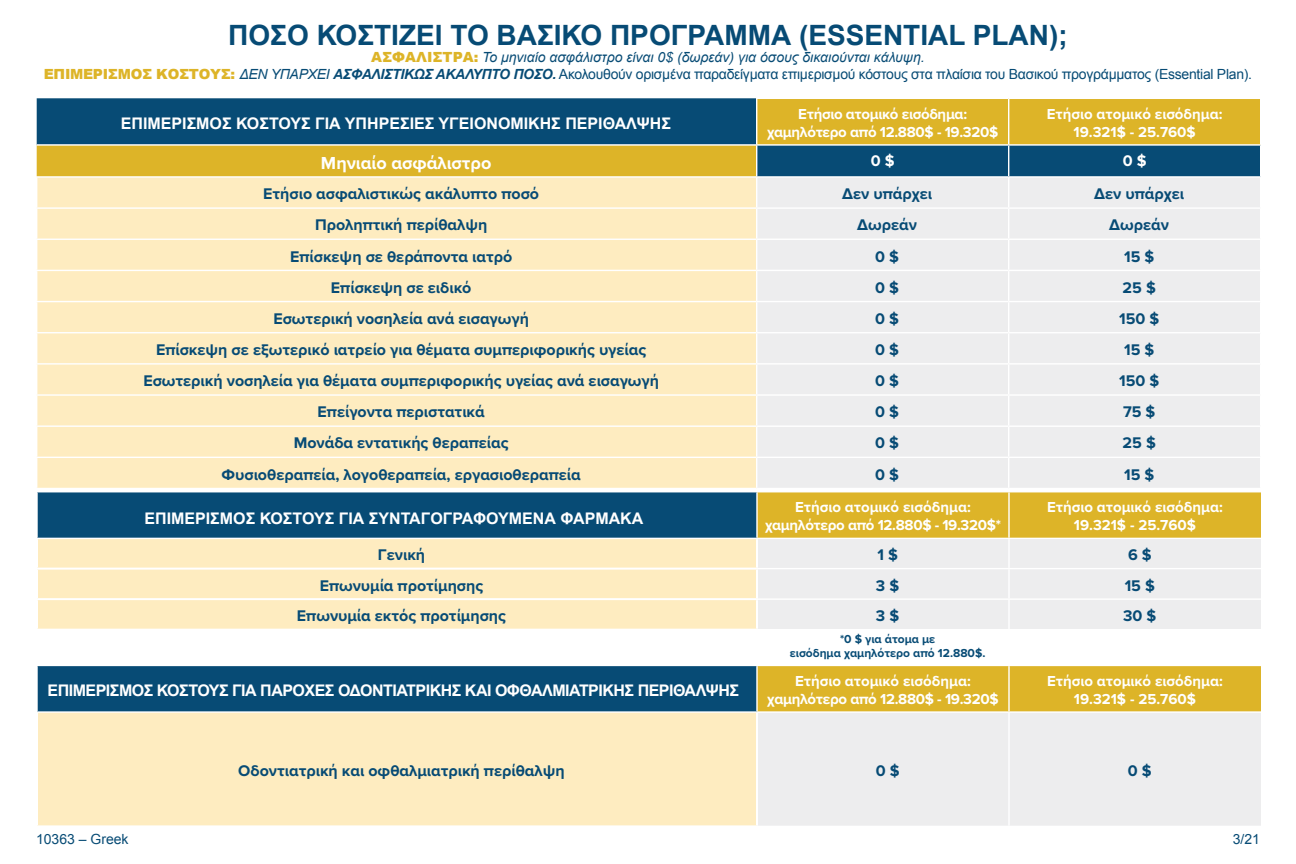
<style>
.page{position:relative;width:1296px;height:864px;background:#fff}
.page>*{position:absolute;margin:0;border:0;box-sizing:border-box;transform-origin:0 0}
.t1{font:700 28px "Arial";color:#074b75}
.t2{font:700 18px "Proxima Nova";color:#fff}
.t3{font:700 16px "Proxima Nova";color:#074b75}
.t4{font:700 16px "Arial";color:#fff}
.t5{font:700 16px "Arial";letter-spacing:-.02em;color:#fff}
.t6{font:700 16px "Proxima Nova";color:#fff}
.t7{font:700 15px/18px "Proxima Nova";color:#fff;text-align:center}
.t8{font:700 15px/18px "Proxima Nova";letter-spacing:-.02em;color:#fff;text-align:center}
.t9{font:14px/16.8px "Arial";letter-spacing:-.02em;color:#074b75;text-align:center}
.t10{font:14px "Arial";color:#074b75}
.t11{font:700 12px "Proxima Nova";color:#074b75}
.s1{font-weight:900;color:#ddb428}
.s2{font-style:italic}
.s3{font-weight:700;font-style:italic}
</style>
<div class="page">
<svg style="left:37px;top:98px;width:1223px;height:78px;background:#6d7d50"></svg>
<div style="left:37px;top:178px;width:719px;height:310px;background:#feecc0"></div>
<div style="left:757px;top:178px;width:503px;height:310px;background:#ededee"></div>
<hr style="left:37px;top:144px;width:719px;height:2px;background:#fff">
<hr style="left:1008px;top:99px;width:1px;height:45px;background:#fff">
<svg style="left:1008px;top:178px;width:1px;height:29px"></svg>
<hr style="left:1008px;top:209px;width:1px;height:30px;background:#fff">
<hr style="left:1008px;top:240px;width:1px;height:30px;background:#fff">
<hr style="left:1008px;top:271px;width:1px;height:30px;background:#fff">
<hr style="left:1008px;top:302px;width:1px;height:30px;background:#fff">
<hr style="left:1008px;top:333px;width:1px;height:30px;background:#fff">
<svg style="left:1008px;top:365px;width:1px;height:60px"></svg>
<hr style="left:1008px;top:427px;width:1px;height:30px;background:#fff">
<hr style="left:1008px;top:458px;width:1px;height:30px;background:#fff">
<hr style="left:756px;top:98px;width:253px;height:1px;background:#fff">
<hr style="left:756px;top:99px;width:1px;height:45px;background:#fff">
<hr style="left:1009px;top:98px;width:252px;height:1px;background:#fff">
<hr style="left:756px;top:144px;width:253px;height:2px;background:#fff">
<hr style="left:756px;top:146px;width:1px;height:30px;background:#fff">
<hr style="left:1009px;top:144px;width:252px;height:2px;background:#fff">
<hr style="left:36px;top:332px;width:721px;height:1px;background:#fff">
<hr style="left:757px;top:332px;width:252px;height:1px;background:#fff">
<hr style="left:1009px;top:332px;width:252px;height:1px;background:#fff">
<hr style="left:36px;top:363px;width:721px;height:2px;background:#fff">
<hr style="left:757px;top:363px;width:252px;height:2px;background:#fff">
<hr style="left:1009px;top:363px;width:252px;height:2px;background:#fff">
<hr style="left:36px;top:394px;width:721px;height:2px;background:#fff">
<hr style="left:757px;top:394px;width:252px;height:2px;background:#fff">
<hr style="left:1009px;top:394px;width:252px;height:2px;background:#fff">
<hr style="left:36px;top:425px;width:721px;height:2px;background:#fff">
<hr style="left:757px;top:425px;width:252px;height:2px;background:#fff">
<hr style="left:1009px;top:425px;width:252px;height:2px;background:#fff">
<hr style="left:36px;top:457px;width:721px;height:1px;background:#fff">
<hr style="left:757px;top:457px;width:252px;height:1px;background:#fff">
<hr style="left:1009px;top:457px;width:252px;height:1px;background:#fff">
<hr style="left:36px;top:301px;width:721px;height:1px;background:#fff">
<hr style="left:757px;top:301px;width:252px;height:1px;background:#fff">
<hr style="left:1009px;top:301px;width:252px;height:1px;background:#fff">
<hr style="left:36px;top:270px;width:721px;height:1px;background:#fff">
<hr style="left:757px;top:270px;width:252px;height:1px;background:#fff">
<hr style="left:1009px;top:270px;width:252px;height:1px;background:#fff">
<hr style="left:36px;top:207px;width:721px;height:2px;background:#fff">
<hr style="left:757px;top:207px;width:252px;height:2px;background:#fff">
<hr style="left:1009px;top:207px;width:252px;height:2px;background:#fff">
<hr style="left:1008px;top:146px;width:1px;height:30px;background:#fff">
<hr style="left:36px;top:239px;width:721px;height:1px;background:#fff">
<hr style="left:757px;top:239px;width:252px;height:1px;background:#fff">
<hr style="left:1009px;top:239px;width:252px;height:1px;background:#fff">
<div style="left:37px;top:492px;width:720px;height:46px;background:#074b75"></div>
<div style="left:758px;top:492px;width:503px;height:46px;background:#ddb428"></div>
<div style="left:38px;top:539px;width:718px;height:90px;background:#feecc0"></div>
<div style="left:758px;top:539px;width:503px;height:90px;background:#ededee"></div>
<hr style="left:1008px;top:492px;width:2px;height:46px;background:#fff">
<hr style="left:1008px;top:539px;width:2px;height:29px;background:#fff">
<hr style="left:1008px;top:569px;width:2px;height:29px;background:#fff">
<hr style="left:1008px;top:600px;width:2px;height:29px;background:#fff">
<hr style="left:756px;top:492px;width:2px;height:46px;background:#fff">
<hr style="left:758px;top:568px;width:251px;height:1px;background:#fff">
<hr style="left:1009px;top:568px;width:252px;height:1px;background:#fff">
<hr style="left:36px;top:492px;width:2px;height:46px;background:#fff">
<hr style="left:36px;top:568px;width:722px;height:2px;background:#fff">
<hr style="left:36px;top:598px;width:722px;height:2px;background:#fff">
<hr style="left:758px;top:598px;width:251px;height:2px;background:#fff">
<hr style="left:1009px;top:598px;width:252px;height:2px;background:#fff">
<svg style="left:38px;top:666px;width:1223px;height:45px;background:#5f7655"></svg>
<div style="left:37px;top:712px;width:720px;height:114px;background:#feecc0"></div>
<div style="left:758px;top:713px;width:503px;height:113px;background:#ededee"></div>
<hr style="left:36px;top:711px;width:721px;height:2px;background:#fff">
<hr style="left:1008px;top:666px;width:2px;height:45px;background:#fff">
<hr style="left:1008px;top:713px;width:2px;height:113px;background:#fff">
<hr style="left:756px;top:666px;width:2px;height:45px;background:#fff">
<hr style="left:36px;top:713px;width:2px;height:112px;background:#fff">
<hr style="left:36px;top:825px;width:722px;height:2px;background:#fff">
<hr style="left:756px;top:713px;width:2px;height:112px;background:#fff">
<p class="t1" style="left:228px;top:16px;width:841px">ΠΟΣΟ ΚΟΣΤΙΖΕΙ ΤΟ ΒΑΣΙΚΟ ΠΡΟΓΡΑΜΜΑ (ESSENTIAL PLAN);</p>
<p class="t9" style="left:44px;top:49px;width:1210px"><span class="s1">ΑΣΦΆΛΙΣΤΡΑ:</span> <span class="s2">Το μηνιαίο ασφάλιστρο είναι 0$ (δωρεάν) για όσους δικαιούνται κάλυψη.<br></span><span class="s1">ΕΠΙΜΕΡΙΣΜΌΣ ΚΌΣΤΟΥΣ:</span> <span class="s2">ΔΕΝ ΥΠΑΡΧΕΙ</span> <span class="s3">ΑΣΦΑΛΙΣΤΙΚΩΣ ΑΚΑΛΥΠΤΟ ΠΟΣΟ.</span> Ακολουθούν ορισμένα παραδείγματα επιμερισμού κόστους στα πλαίσια του Βασικού προγράμματος (Essential Plan).</p>
<p class="t4" style="left:121px;top:112px;width:552px">ΕΠΙΜΕΡΙΣΜΌΣ ΚΌΣΤΟΥΣ ΓΙΑ ΥΠΗΡΕΣΊΕΣ ΥΓΕΙΟΝΟΜΙΚΉΣ ΠΕΡΊΘΑΛΨΗΣ</p>
<p class="t8" style="left:767px;top:105px;width:233px">Ετήσιο ατομικό εισόδημα: χαμηλότερο από 12.880$ - 19.320$</p>
<p class="t7" style="left:1047px;top:105px;width:177px">Ετήσιο ατομικό εισόδημα:<br>19.321$ - 25.760$</p>
<p class="t2" style="left:321px;top:153px;width:172px">Μηνιαίο ασφάλιστρο</p>
<p class="t6" style="left:871px;top:152px;width:25px">0 $</p>
<p class="t6" style="left:1123px;top:152px;width:25px">0 $</p>
<p class="t3" style="left:263px;top:185px;width:277px">Ετήσιο ασφαλιστικώς ακάλυπτο ποσό</p>
<p class="t3" style="left:842px;top:185px;width:91px">Δεν υπάρχει</p>
<p class="t3" style="left:1094px;top:185px;width:91px">Δεν υπάρχει</p>
<p class="t3" style="left:315px;top:216px;width:174px">Προληπτική περίθαλψη</p>
<p class="t3" style="left:857px;top:216px;width:61px">Δωρεάν</p>
<p class="t3" style="left:1109px;top:216px;width:61px">Δωρεάν</p>
<p class="t3" style="left:290px;top:247px;width:224px">Επίσκεψη σε θεράποντα ιατρό</p>
<p class="t3" style="left:875px;top:247px;width:25px">0 $</p>
<p class="t3" style="left:1124px;top:247px;width:32px">15 $</p>
<p class="t3" style="left:331px;top:278px;width:142px">Επίσκεψη σε ειδικό</p>
<p class="t3" style="left:875px;top:278px;width:25px">0 $</p>
<p class="t3" style="left:1123px;top:278px;width:35px">25 $</p>
<p class="t3" style="left:273px;top:309px;width:257px">Εσωτερική νοσηλεία ανά εισαγωγή</p>
<p class="t3" style="left:875px;top:309px;width:25px">0 $</p>
<p class="t3" style="left:1119px;top:309px;width:42px">150 $</p>
<p class="t3" style="left:156px;top:340px;width:492px">Επίσκεψη σε εξωτερικό ιατρείο για θέματα συμπεριφορικής υγείας</p>
<p class="t3" style="left:875px;top:340px;width:25px">0 $</p>
<p class="t3" style="left:1124px;top:340px;width:32px">15 $</p>
<p class="t3" style="left:143px;top:372px;width:517px">Εσωτερική νοσηλεία για θέματα συμπεριφορικής υγείας ανά εισαγωγή</p>
<p class="t3" style="left:875px;top:372px;width:25px">0 $</p>
<p class="t3" style="left:1119px;top:372px;width:42px">150 $</p>
<p class="t3" style="left:318px;top:403px;width:169px">Επείγοντα περιστατικά</p>
<p class="t3" style="left:875px;top:403px;width:25px">0 $</p>
<p class="t3" style="left:1123px;top:403px;width:34px">75 $</p>
<p class="t3" style="left:294px;top:434px;width:216px">Μονάδα εντατικής θεραπείας</p>
<p class="t3" style="left:875px;top:434px;width:25px">0 $</p>
<p class="t3" style="left:1123px;top:434px;width:35px">25 $</p>
<p class="t3" style="left:222px;top:465px;width:361px">Φυσιοθεραπεία, λογοθεραπεία, εργασιοθεραπεία</p>
<p class="t3" style="left:875px;top:465px;width:25px">0 $</p>
<p class="t3" style="left:1124px;top:465px;width:32px">15 $</p>
<p class="t4" style="left:145px;top:507px;width:500px">ΕΠΙΜΕΡΙΣΜΌΣ ΚΌΣΤΟΥΣ ΓΙΑ ΣΥΝΤΑΓΟΓΡΑΦΟΎΜΕΝΑ ΦΆΡΜΑΚΑ</p>
<p class="t7" style="left:795px;top:499px;width:177px">Ετήσιο ατομικό εισόδημα:</p>
<p class="t8" style="left:765px;top:517px;width:238px">χαμηλότερο από 12.880$ - 19.320$*</p>
<p class="t7" style="left:1047px;top:499px;width:177px">Ετήσιο ατομικό εισόδημα:</p>
<p class="t7" style="left:1074px;top:517px;width:124px">19.321$ - 25.760$</p>
<p class="t3" style="left:378px;top:545px;width:49px">Γενική</p>
<p class="t3" style="left:877px;top:545px;width:22px">1 $</p>
<p class="t3" style="left:1128px;top:545px;width:25px">6 $</p>
<p class="t3" style="left:320px;top:576px;width:165px">Επωνυμία προτίμησης</p>
<p class="t3" style="left:876px;top:576px;width:25px">3 $</p>
<p class="t3" style="left:1125px;top:576px;width:32px">15 $</p>
<p class="t3" style="left:297px;top:607px;width:211px">Επωνυμία εκτός προτίμησης</p>
<p class="t3" style="left:876px;top:607px;width:25px">3 $</p>
<p class="t3" style="left:1123px;top:607px;width:35px">30 $</p>
<p class="t11" style="left:840px;top:632px;width:97px">*0 $ για άτομα με</p>
<p class="t11" style="left:790px;top:646px;width:197px">εισόδημα χαμηλότερο από 12.880$.</p>
<p class="t5" style="left:47px;top:680px;width:693px">ΕΠΙΜΕΡΙΣΜΌΣ ΚΌΣΤΟΥΣ ΓΙΑ ΠΑΡΟΧΈΣ ΟΔΟΝΤΙΑΤΡΙΚΉΣ ΚΑΙ ΟΦΘΑΛΜΙΑΤΡΙΚΉΣ ΠΕΡΊΘΑΛΨΗΣ</p>
<p class="t7" style="left:795px;top:672px;width:177px">Ετήσιο ατομικό εισόδημα:</p>
<p class="t8" style="left:767px;top:690px;width:233px">χαμηλότερο από 12.880$ - 19.320$</p>
<p class="t7" style="left:1047px;top:672px;width:177px">Ετήσιο ατομικό εισόδημα:</p>
<p class="t7" style="left:1074px;top:690px;width:124px">19.321$ - 25.760$</p>
<p class="t3" style="left:238px;top:761px;width:328px">Οδοντιατρική και οφθαλμιατρική περίθαλψη</p>
<p class="t3" style="left:876px;top:761px;width:25px">0 $</p>
<p class="t3" style="left:1128px;top:761px;width:25px">0 $</p>
<p class="t10" style="left:36px;top:830px;width:94px">10363 – Greek</p>
<p class="t9" style="left:1233px;top:831px;width:29px">3/21</p>
</div>
